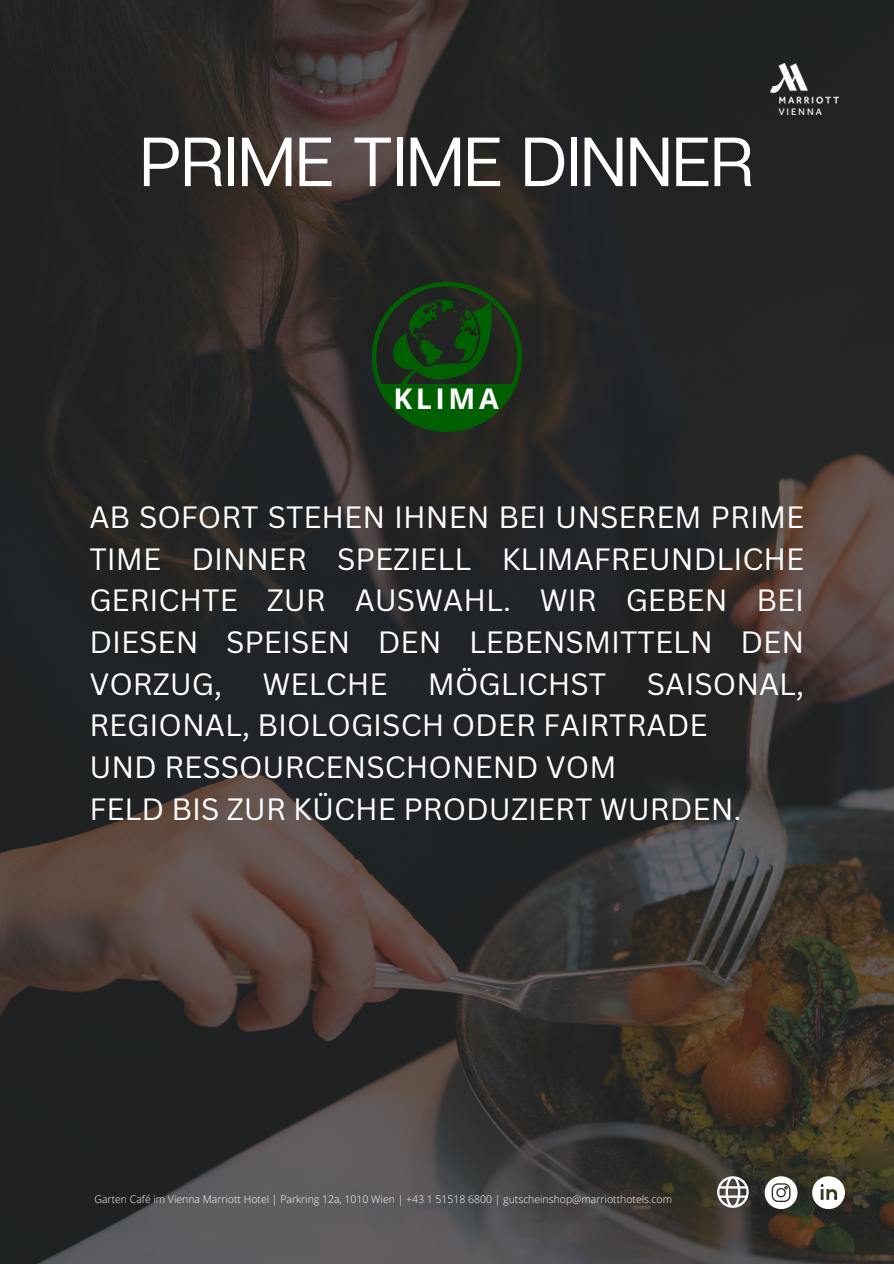
<style>
.page{position:relative;width:894px;height:1264px;background:#fff}
.page>*{position:absolute;margin:0;border:0;box-sizing:border-box;transform-origin:0 0}
.t1{font:69.3px "Articulat CF";color:#fff}
.t2{font:30px/41.7px "Canva Sans";color:#fff;text-align:justify}
.t3{font:700 28.5px "Open Sans";letter-spacing:.125em;color:#fff}
.t4{font:300 10.5px "Open Sans";color:#fff}
</style>
<div class="page">
<img style="left:0;top:0;width:893px;height:1263px">
<img style="left:770px;top:64px;width:68px;height:50px">
<svg style="left:764px;top:1176px;width:33px;height:32px"></svg>
<svg style="left:811px;top:1176px;width:33px;height:32px"></svg>
<svg style="left:717px;top:1176px;width:31px;height:31px"></svg>
<svg style="left:371px;top:282px;width:151px;height:150px;background:#143d13"></svg>
<h1 class="t1" style="left:140px;top:118px;width:615px">PRIME TIME DINNER</h1>
<p class="t3" style="left:393px;top:378px;width:107px">KLIMA</p>
<p class="t2" style="left:89px;top:495px;width:716px">AB SOFORT STEHEN IHNEN BEI UNSEREM PRIME TIME DINNER SPEZIELL KLIMAFREUNDLICHE GERICHTE ZUR AUSWAHL. WIR GEBEN BEI DIESEN SPEISEN DEN LEBENSMITTELN DEN VORZUG,</p>
<p class="t2" style="left:262px;top:662px;width:126px">WELCHE</p>
<p class="t2" style="left:428px;top:662px;width:180px">MÖGLICHST</p>
<p class="t2" style="left:89px;top:662px;width:716px;text-align:left;text-indent:557px">SAISONAL,<br>REGIONAL, BIOLOGISCH ODER FAIRTRADE<br>UND RESSOURCENSCHONEND VOM<br>FELD BIS ZUR KÜCHE PRODUZIERT WURDEN.</p>
<p class="t4" style="left:94px;top:1192px;width:578px">Garten Café im Vienna Marriott Hotel | Parkring 12a, 1010 Wien | +43 1 51518 6800 | gutscheinshop@marriotthotels.com</p>
</div>
